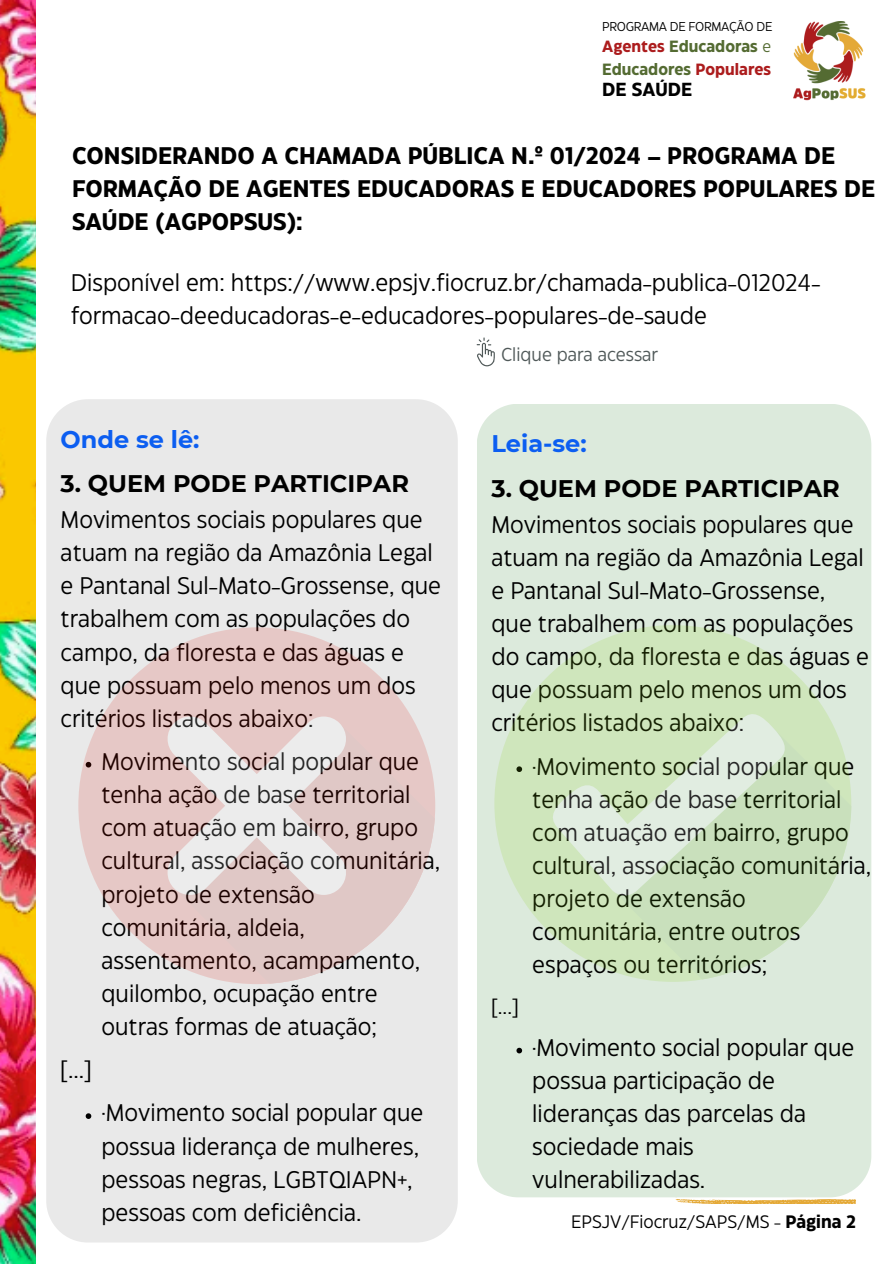
<style>
.page{position:relative;width:894px;height:1264px;background:#fff}
.page>*{position:absolute;margin:0;border:0;box-sizing:border-box;transform-origin:0 0}
.t1{font:24px/33.2px "Eastman Grotesque";color:#000}
.t2{font:700 24px/32.7px "Eastman Grotesque";color:#000}
.t3{font:700 24px "Montserrat";color:#000}
.t4{font:700 24px "Montserrat";color:#0c5ef1}
.t5{font:21px "Eastman Grotesque";color:#000}
.t6{font:700 18.9px "Eastman Grotesque";color:#000}
.t7{font:18.6px "Eastman Grotesque";color:#505959}
.t8{font:18px "Eastman Grotesque";color:#000}
.t9{font:700 16.2px/23.7px "Eastman Grotesque";color:#546b32}
.t10{font:12.9px "Eastman Grotesque";letter-spacing:-.025em;color:#000}
.s1{color:#ac1c1d}
.s2{font-weight:400}
.s3{font-weight:700}
</style>
<div class="page">
<img style="left:793px;top:21px;width:72px;height:80px">
<svg style="left:675px;top:1197px;width:180px;height:5px"></svg>
<img style="left:0;top:0;width:36px;height:1263px">
<svg style="left:476px;top:337px;width:18px;height:29px"></svg>
<div style="left:46px;top:399px;width:411px;height:843px;background:#e9e9e9"></div>
<div style="left:477px;top:404px;width:394px;height:793px;background:#dceadc"></div>
<svg style="left:516px;top:1047px;width:6px;height:6px"></svg>
<svg style="left:86px;top:1113px;width:5px;height:5px"></svg>
<div style="left:78px;top:627px;width:357px;height:357px;background:#e6c8c6;border-radius:50%"></div>
<svg style="left:174px;top:723px;width:261px;height:261px"></svg>
<svg style="left:167px;top:716px;width:181px;height:179px"></svg>
<div style="left:494px;top:625px;width:357px;height:356px;background:#cfe6bc;border-radius:50%"></div>
<svg style="left:607px;top:724px;width:244px;height:255px"></svg>
<svg style="left:553px;top:714px;width:237px;height:183px"></svg>
<h1 class="t10" style="left:602px;top:21px;width:172px">PROGRAMA DE FORMAÇÃO DE</h1>
<h3 class="t9" style="left:602px;top:35px;width:170px"><span class="s1">Agentes</span> Educadoras <span class="s2">e<br></span>Educadores <span class="s1">Populares</span></h3>
<p class="t6" style="left:602px;top:82px;width:91px">DE SAÚDE</p>
<h3 class="t2" style="left:72px;top:141px;width:804px">CONSIDERANDO A CHAMADA PÚBLICA N.º 01/2024 – PROGRAMA DE<br>FORMAÇÃO DE AGENTES EDUCADORAS E EDUCADORES POPULARES DE<br>SAÚDE (AGPOPSUS):</h3>
<p class="t1" style="left:71px;top:268px;width:751px;line-height:32.7px">Disponível em: https://www.epsjv.fiocruz.br/chamada-publica-012024- formacao-deeducadoras-e-educadores-populares-de-saude</p>
<p class="t4" style="left:61px;top:424px;width:140px">Onde se lê:</p>
<h5 class="t3" style="left:61px;top:469px;width:350px">3. QUEM PODE PARTICIPAR</h5>
<p class="t1" style="left:61px;top:504px;width:382px">Movimentos sociais populares que atuam na região da Amazônia Legal e Pantanal Sul-Mato-Grossense, que trabalhem com as populações do campo, da floresta e das águas e que possuam pelo menos um dos critérios listados abaixo:</p>
<p class="t1" style="left:101px;top:746px;width:340px">Movimento social popular que tenha ação de base territorial com atuação em bairro, grupo cultural, associação comunitária, projeto de extensão comunitária, aldeia, assentamento, acampamento, quilombo, ocupação entre outras formas de atuação;</p>
<h3 class="t1" style="left:61px;top:1054px;width:32px">[...]</h3>
<p class="t1" style="left:101px;top:1098px;width:323px">·Movimento social popular que possua liderança de mulheres, pessoas negras, LGBTQIAPN+, pessoas com deficiência.</p>
<h1 class="t7" style="left:501px;top:347px;width:158px">Clique para acessar</h1>
<h1 class="t4" style="left:491px;top:429px;width:97px">Leia-se:</h1>
<h2 class="t3" style="left:491px;top:473px;width:350px">3. QUEM PODE PARTICIPAR</h2>
<h3 class="t1" style="left:491px;top:509px;width:379px">Movimentos sociais populares que atuam na região da Amazônia Legal e Pantanal Sul-Mato-Grossense, que trabalhem com as populações do campo, da floresta e das águas e que possuam pelo menos um dos critérios listados abaixo:</h3>
<p class="t1" style="left:532px;top:751px;width:340px">·Movimento social popular que tenha ação de base territorial com atuação em bairro, grupo cultural, associação comunitária, projeto de extensão comunitária, entre outros espaços ou territórios;</p>
<h6 class="t5" style="left:491px;top:998px;width:29px">[...]</h6>
<h2 class="t1" style="left:532px;top:1032px;width:323px">·Movimento social popular que possua participação de lideranças das parcelas da sociedade mais vulnerabilizadas.</h2>
<p class="t8" style="left:571px;top:1214px;width:286px">EPSJV/Fiocruz/SAPS/MS - <span class="s3">Página 2</span></p>
</div>
